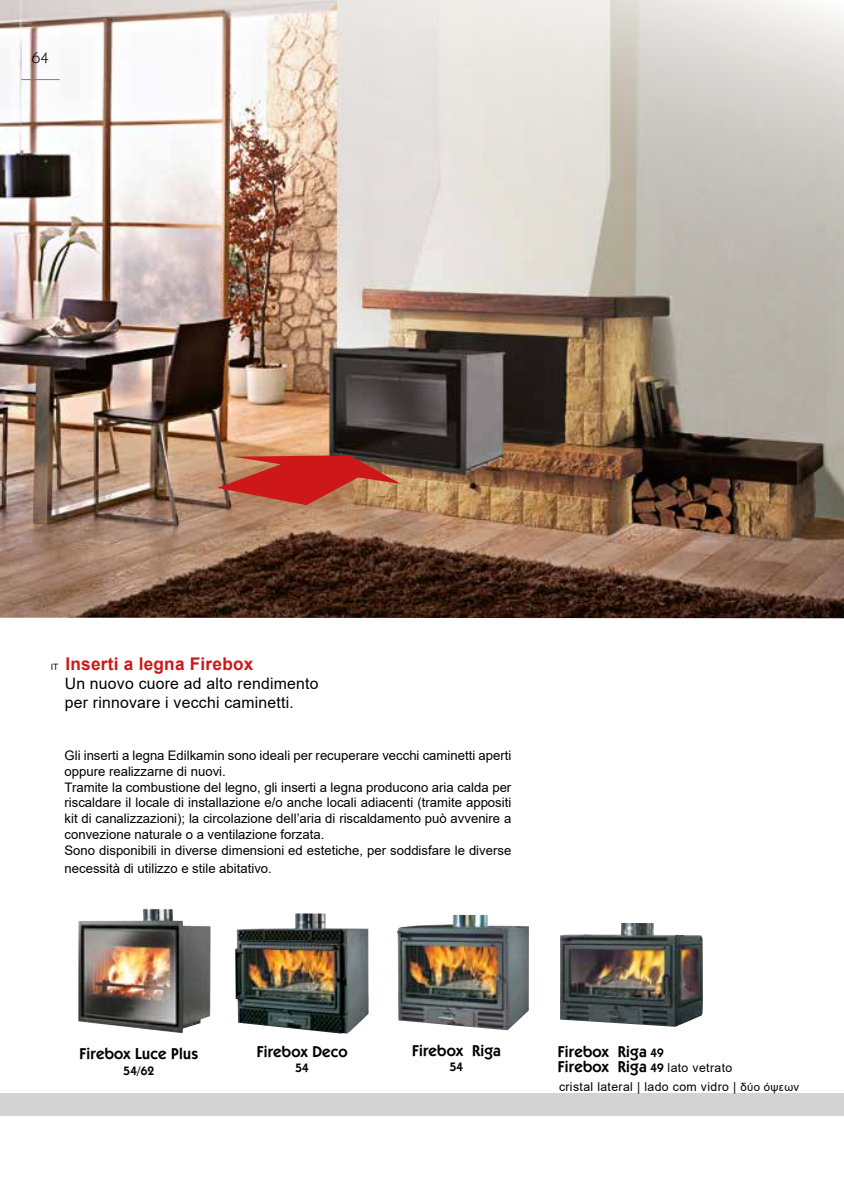
<style>
.page{position:relative;width:844px;height:1191px;background:#fff}
.page>*{position:absolute;margin:0;border:0;box-sizing:border-box;transform-origin:0 0}
.t1{font:700 17.5px "Arial";letter-spacing:.015em;color:#cd1719}
.t2{font:600 15.75px/15.8px "Kabel IT Cby BT";letter-spacing:.015em;color:#000}
.t3{font:15.75px/18.9px "Arial";letter-spacing:.015em;color:#000}
.t4{font:15.75px "Kabel IT Cby BT";color:#000}
.t5{font:13.12px/15.8px "Arial";color:#000}
.t6{font:12.25px "Arial";letter-spacing:.03em;color:#000}
.t7{font:600 12.25px "Kabel IT Cby BT";letter-spacing:.015em;color:#000}
.s1{font-weight:400;font-size:8.75px;color:#000}
.s2{font-size:12.25px}
.s3{font-family:"Arial";font-weight:400;font-size:12.25px}
.s4{font-size:11.38px}
</style>
<div class="page">
<div style="left:0;top:1093px;width:843px;height:22px;background:#d3d3d3"></div>
<img style="left:0;top:0;width:843px;height:618px">
<svg style="left:217px;top:455px;width:183px;height:50px;background:#bb4939"></svg>
<img style="left:560px;top:923px;width:142px;height:103px">
<img style="left:235px;top:913px;width:133px;height:120px">
<img style="left:397px;top:915px;width:132px;height:115px">
<img style="left:78px;top:908px;width:133px;height:125px">
<hr style="left:21px;top:79px;width:39px;height:1px;background:#7e7e7d">
<p class="t4" style="left:32px;top:48px;width:18px">64</p>
<h1 class="t1" style="left:51px;top:652px;width:204px"><span class="s1">IT</span> Inserti a legna Firebox</h1>
<p class="t3" style="left:65px;top:674px;width:255px">Un nuovo cuore ad alto rendimento per rinnovare i vecchi caminetti.</p>
<p class="t5" style="left:64px;top:747px;width:448px">Gli inserti a legna Edilkamin sono ideali per recuperare vecchi caminetti aperti oppure realizzarne di nuovi.<br>Tramite la combustione del legno, gli inserti a legna producono aria calda per riscaldare il locale di installazione e/o anche locali adiacenti (tramite appositi kit di canalizzazioni); la circolazione dell’aria di riscaldamento può avvenire a convezione naturale o a ventilazione forzata.<br>Sono disponibili in diverse dimensioni ed estetiche, per soddisfare le diverse</p>
<p class="t5" style="left:64px;top:860px;width:209px">necessità di utilizzo e stile abitativo.</p>
<p class="t2" style="left:79px;top:1045px;width:120px">Firebox Luce Plus</p>
<p class="t7" style="left:123px;top:1063px;width:32px">54/62</p>
<p class="t2" style="left:257px;top:1043px;width:92px">Firebox Deco</p>
<p class="t7" style="left:295px;top:1060px;width:15px">54</p>
<p class="t2" style="left:412px;top:1042px;width:90px">Firebox Riga</p>
<p class="t7" style="left:449px;top:1059px;width:15px">54</p>
<p class="t2" style="left:557px;top:1043px;width:176px">Firebox Riga <span class="s2">49<br></span>Firebox Riga <span class="s2">49</span> <span class="s3">lato vetrato</span></p>
<p class="t6" style="left:559px;top:1078px;width:242px">cristal lateral | lado com vidro | <span class="s4">δύο όψεων</span></p>
</div>
